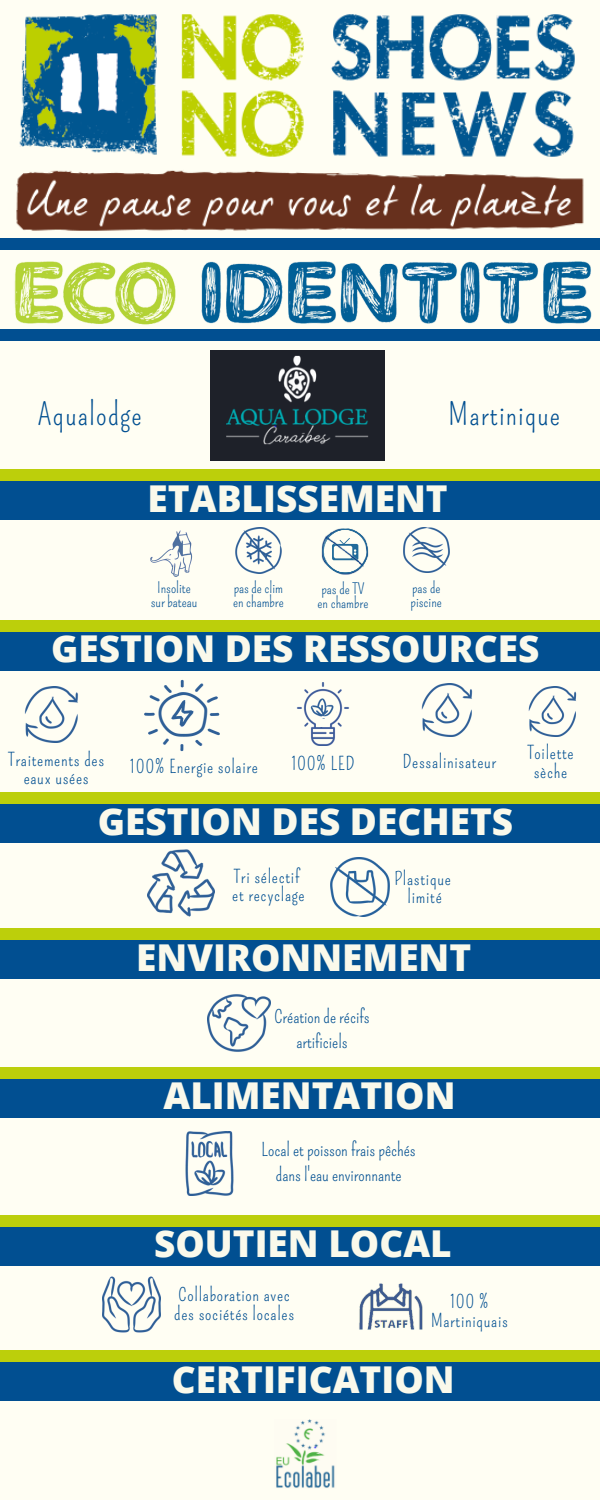
<style>
.page{position:relative;width:600px;height:1500px;background:#fffef3}
.page>*{position:absolute;margin:0;border:0;box-sizing:border-box;transform-origin:0 0}
.t1{font:800 37px "Open Sans";color:#faf9eb}
.t2{font:30.3px "Pompiere";letter-spacing:.04em;color:#014f91}
.t3{font:18px/18.8px "Pompiere";letter-spacing:.04em;color:#014f91;text-align:center}
.t4{font:18px/24.8px "Pompiere";color:#014f91;text-align:center}
.t5{font:14.9px/13.7px "Pompiere";color:#014f91}
</style>
<div class="page">
<div style="left:0;top:1068px;width:600px;height:50px;background:#014f91"></div>
<div style="left:0;top:1068px;width:600px;height:11px;background:#bccf0b"></div>
<div style="left:0;top:792px;width:600px;height:51px;background:#014f91"></div>
<div style="left:0;top:792px;width:600px;height:12px;background:#bccf0b"></div>
<div style="left:0;top:1215px;width:600px;height:50px;background:#014f91"></div>
<div style="left:0;top:1215px;width:600px;height:11px;background:#bccf0b"></div>
<div style="left:0;top:929px;width:600px;height:50px;background:#014f91"></div>
<div style="left:0;top:929px;width:600px;height:11px;background:#bccf0b"></div>
<div style="left:0;top:620px;width:600px;height:50px;background:#014f91"></div>
<div style="left:0;top:620px;width:600px;height:11px;background:#bccf0b"></div>
<div style="left:0;top:469px;width:600px;height:51px;background:#014f91"></div>
<div style="left:0;top:469px;width:600px;height:12px;background:#bccf0b"></div>
<img style="left:16px;top:14px;width:568px;height:217px">
<img style="left:14px;top:261px;width:578px;height:64px">
<div style="left:0;top:238px;width:600px;height:12px;background:#014f91"></div>
<div style="left:0;top:330px;width:600px;height:11px;background:#014f91"></div>
<img style="left:148px;top:850px;width:66px;height:66px">
<img style="left:331px;top:858px;width:59px;height:59px">
<img style="left:103px;top:1276px;width:57px;height:57px">
<img style="left:145px;top:679px;width:74px;height:73px">
<img style="left:24px;top:687px;width:54px;height:56px">
<img style="left:421px;top:684px;width:52px;height:53px">
<img style="left:207px;top:994px;width:63px;height:58px">
<img style="left:185px;top:1132px;width:49px;height:63px">
<img style="left:359px;top:1283px;width:64px;height:47px">
<img style="left:211px;top:350px;width:173px;height:111px">
<img style="left:276px;top:1419px;width:59px;height:69px">
<div style="left:0;top:1351px;width:600px;height:50px;background:#014f91"></div>
<div style="left:0;top:1351px;width:600px;height:11px;background:#bccf0b"></div>
<img style="left:150px;top:530px;width:43px;height:47px">
<img style="left:403px;top:527px;width:46px;height:46px">
<img style="left:235px;top:527px;width:47px;height:47px">
<img style="left:321px;top:546px;width:48px;height:11px">
<svg style="left:322px;top:528px;width:46px;height:47px"></svg>
<img style="left:528px;top:687px;width:49px;height:50px">
<img style="left:297px;top:683px;width:52px;height:63px">
<div style="left:311px;top:699px;width:25px;height:15px;background:#fffef3"></div>
<div style="left:317px;top:703px;width:12px;height:24px;background:#fffef3"></div>
<div style="left:321px;top:703px;width:15px;height:15px;background:#fffef3"></div>
<svg style="left:322px;top:718px;width:10px;height:3px"></svg>
<img style="left:308px;top:697px;width:27px;height:21px">
<h2 class="t2" style="left:38px;top:397px;width:105px">Aqualodge</h2>
<h2 class="t2" style="left:449px;top:397px;width:113px">Martinique</h2>
<h1 class="t1" style="left:148px;top:472px;width:302px">ETABLISSEMENT</h1>
<p class="t5" style="left:151px;top:581px;width:48px;text-align:center">Insolite sur bateau</p>
<p class="t5" style="left:233px;top:581px;width:52px">pas de clim en chambre</p>
<p class="t5" style="left:318px;top:582px;width:52px">pas de TV en chambre</p>
<p class="t5" style="left:411px;top:581px;width:33px">pas de piscine</p>
<h1 class="t1" style="left:51px;top:623px;width:490px">GESTION DES RESSOURCES</h1>
<p class="t3" style="left:291px;top:755px;width:64px">100% LED</p>
<p class="t3" style="left:527px;top:744px;width:48px">Toilette sèche</p>
<p class="t3" style="left:8px;top:750px;width:97px">Traitements des eaux usées</p>
<p class="t3" style="left:403px;top:753px;width:95px">Dessalinisateur</p>
<p class="t3" style="left:130px;top:758px;width:129px">100% Energie solaire</p>
<h1 class="t1" style="left:98px;top:795px;width:417px">GESTION DES DECHETS</h1>
<p class="t3" style="left:232px;top:867px;width:74px;text-align:left">Tri sélectif et recyclage</p>
<p class="t3" style="left:395px;top:869px;width:58px">Plastique limité</p>
<h1 class="t1" style="left:136px;top:931px;width:336px">ENVIRONNEMENT</h1>
<p class="t4" style="left:274px;top:1005px;width:97px">Création de récifs artificiels</p>
<h1 class="t1" style="left:164px;top:1070px;width:293px">ALIMENTATION</h1>
<p class="t4" style="left:261px;top:1138px;width:156px">Local et poisson frais pêchés dans l'eau environnante</p>
<h1 class="t1" style="left:154px;top:1218px;width:299px">SOUTIEN LOCAL</h1>
<p class="t3" style="left:174px;top:1285px;width:121px;text-align:left">Collaboration avec des sociétés locales</p>
<p class="t3" style="left:431px;top:1292px;width:78px">100 %<br>Martiniquais</p>
<h1 class="t1" style="left:172px;top:1353px;width:284px">CERTIFICATION</h1>
</div>
